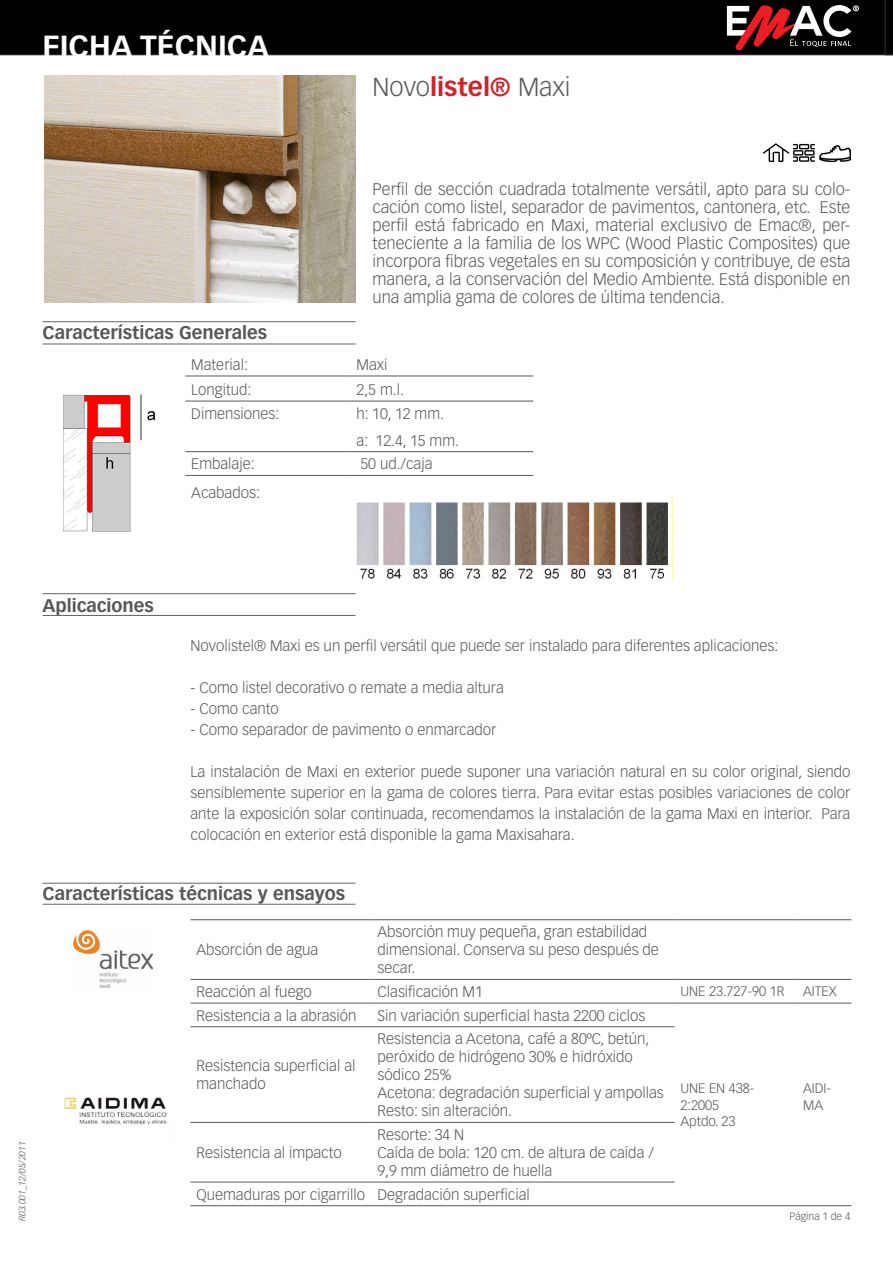
<style>
.page{position:relative;width:893px;height:1263px;background:#fff}
.page>*{position:absolute;margin:0;border:0;box-sizing:border-box;transform-origin:0 0}
.t1{font:700 30px "Vectora LT Std";color:#fff}
.t2{font:300 25.5px "Vectora LT Std";color:#57585a}
.t3{font:700 18px "Vectora LT Std";color:#57585a}
.t4{font:300 16.5px/18px "Vectora LT Std";color:#57585a;text-align:justify}
.Párrafo_14{font:300 15px/18px "Vectora LT Std";color:#57585a}
.t5{font:300 13.5px/16.2px "Vectora LT Std";color:#57585a}
.t6{font:300 10.5px "Vectora LT Std";color:#57585a}
.t7{font:italic 300 9px "Vectora LT Std";color:#57585a}
.s1{font-weight:700;color:#d1232a}
</style>
<div class="page">
<div style="left:0;top:0;width:884px;height:55px;background:#000"></div>
<svg style="left:884px;top:0;width:9px;height:55px"></svg>
<svg style="left:727px;top:5px;width:132px;height:45px"></svg>
<svg style="left:763px;top:143px;width:52px;height:19px"></svg>
<hr style="left:43px;top:321px;width:313px;height:1px;background:#636366">
<hr style="left:43px;top:344px;width:313px;height:1px;background:#636366">
<hr style="left:185px;top:376px;width:166px;height:1px;background:#57585a">
<hr style="left:351px;top:376px;width:182px;height:1px;background:#57585a">
<hr style="left:185px;top:401px;width:166px;height:1px;background:#57585a">
<hr style="left:351px;top:401px;width:182px;height:1px;background:#57585a">
<hr style="left:185px;top:451px;width:166px;height:1px;background:#57585a">
<hr style="left:351px;top:451px;width:182px;height:1px;background:#57585a">
<hr style="left:185px;top:475px;width:166px;height:1px;background:#57585a">
<hr style="left:351px;top:475px;width:182px;height:1px;background:#57585a">
<hr style="left:43px;top:593px;width:313px;height:1px;background:#636366">
<hr style="left:43px;top:615px;width:313px;height:1px;background:#636366">
<hr style="left:43px;top:883px;width:312px;height:1px;background:#636366">
<hr style="left:43px;top:904px;width:312px;height:1px;background:#636366">
<hr style="left:190px;top:919px;width:181px;height:1px;background:#57585a">
<hr style="left:371px;top:919px;width:303px;height:1px;background:#57585a">
<hr style="left:674px;top:919px;width:123px;height:1px;background:#57585a">
<hr style="left:797px;top:919px;width:54px;height:1px;background:#57585a">
<hr style="left:190px;top:979px;width:181px;height:1px;background:#57585a">
<hr style="left:371px;top:979px;width:303px;height:1px;background:#57585a">
<hr style="left:674px;top:979px;width:123px;height:1px;background:#57585a">
<hr style="left:797px;top:979px;width:54px;height:1px;background:#57585a">
<hr style="left:190px;top:1003px;width:181px;height:1px;background:#57585a">
<hr style="left:371px;top:1003px;width:303px;height:1px;background:#57585a">
<hr style="left:674px;top:1003px;width:123px;height:1px;background:#57585a">
<hr style="left:797px;top:1003px;width:54px;height:1px;background:#57585a">
<hr style="left:190px;top:1026px;width:181px;height:1px;background:#57585a">
<hr style="left:371px;top:1026px;width:303px;height:1px;background:#57585a">
<hr style="left:190px;top:1122px;width:181px;height:1px;background:#57585a">
<hr style="left:371px;top:1122px;width:303px;height:1px;background:#57585a">
<hr style="left:190px;top:1182px;width:181px;height:1px;background:#57585a">
<hr style="left:371px;top:1182px;width:303px;height:1px;background:#57585a">
<hr style="left:190px;top:1205px;width:181px;height:1px;background:#57585a">
<hr style="left:371px;top:1205px;width:303px;height:1px;background:#57585a">
<hr style="left:674px;top:1205px;width:123px;height:1px;background:#57585a">
<hr style="left:797px;top:1205px;width:54px;height:1px;background:#57585a">
<img style="left:819px;top:145px;width:31px;height:17px">
<img style="left:356px;top:501px;width:312px;height:78px">
<img style="left:73px;top:930px;width:79px;height:58px">
<img style="left:64px;top:1097px;width:103px;height:28px">
<img style="left:45px;top:76px;width:310px;height:227px">
<img style="left:64px;top:395px;width:92px;height:136px">
<h1 class="t1" style="left:43px;top:28px;width:228px">FICHA TÉCNICA</h1>
<p class="t2" style="left:372px;top:72px;width:199px">Novo<span class="s1">listel®</span> Maxi</p>
<p class="t4" style="left:372px;top:181px;width:479px">Perfil de sección cuadrada totalmente versátil, apto para su colo&shy;cación como listel, separador de pavimentos, cantonera, etc. Este perfil está fabricado en Maxi, material exclusivo de Emac®, per&shy;teneciente a la familia de los WPC (Wood Plastic Composites) que incorpora fibras vegetales en su composición y contribuye, de esta manera, a la conservación del Medio Ambiente. Está disponible en una amplia gama de colores de última tendencia.</p>
<p class="t3" style="left:43px;top:322px;width:226px">Características Generales</p>
<p class="Párrafo_14" style="left:191px;top:356px;width:58px">Material:</p>
<p class="Párrafo_14" style="left:357px;top:356px;width:32px">Maxi</p>
<p class="Párrafo_14" style="left:191px;top:381px;width:62px">Longitud:</p>
<p class="Párrafo_14" style="left:357px;top:381px;width:49px">2,5 m.l.</p>
<p class="Párrafo_14" style="left:191px;top:405px;width:90px">Dimensiones:</p>
<p class="Párrafo_14" style="left:357px;top:405px;width:89px">h: 10, 12 mm.</p>
<p class="Párrafo_14" style="left:357px;top:432px;width:104px">a: 12.4, 15 mm.</p>
<p class="Párrafo_14" style="left:191px;top:455px;width:65px">Embalaje:</p>
<p class="Párrafo_14" style="left:360px;top:455px;width:74px">50 ud./caja</p>
<p class="Párrafo_14" style="left:191px;top:484px;width:70px">Acabados:</p>
<p class="t3" style="left:43px;top:594px;width:113px">Aplicaciones</p>
<p class="Párrafo_14" style="left:190px;top:637px;width:589px">Novolistel® Maxi es un perfil versátil que puede ser instalado para diferentes aplicaciones:</p>
<p class="Párrafo_14" style="left:190px;top:679px;width:315px">- Como listel decorativo o remate a media altura</p>
<p class="Párrafo_14" style="left:190px;top:700px;width:90px">- Como canto</p>
<p class="Párrafo_14" style="left:190px;top:721px;width:308px">- Como separador de pavimento o enmarcador</p>
<p class="Párrafo_14" style="left:190px;top:762px;width:661px;line-height:21px;text-align:justify">La instalación de Maxi en exterior puede suponer una variación natural en su color original, siendo sensiblemente superior en la gama de colores tierra. Para evitar estas posibles variaciones de color ante la exposición solar continuada, recomendamos la instalación de la gama Maxi en interior. Para colocación en exterior está disponible la gama Maxisahara.</p>
<p class="t7" style="left:17px;top:1221px;width:81px;rotate:-90deg">R03.001_12/05/2011</p>
<p class="t3" style="left:43px;top:883px;width:304px">Características técnicas y ensayos</p>
<p class="Párrafo_14" style="left:196px;top:941px;width:123px">Absorción de agua</p>
<p class="Párrafo_14" style="left:377px;top:923px;width:283px">Absorción muy pequeña, gran estabilidad dimensional. Conserva su peso después de secar.</p>
<p class="Párrafo_14" style="left:196px;top:983px;width:117px">Reacción al fuego</p>
<p class="Párrafo_14" style="left:377px;top:983px;width:107px">Clasificación M1</p>
<p class="t5" style="left:680px;top:984px;width:105px">UNE 23.727-90 1R</p>
<p class="t5" style="left:803px;top:984px;width:35px">AITEX</p>
<p class="Párrafo_14" style="left:196px;top:1006px;width:162px">Resistencia a la abrasión</p>
<p class="Párrafo_14" style="left:377px;top:1006px;width:269px">Sin variación superficial hasta 2200 ciclos</p>
<p class="Párrafo_14" style="left:196px;top:1057px;width:160px">Resistencia superficial al manchado</p>
<p class="Párrafo_14" style="left:196px;top:1144px;width:147px">Resistencia al impacto</p>
<p class="Párrafo_14" style="left:377px;top:1030px;width:273px">Resistencia a Acetona, café a 80ºC, betún, peróxido de hidrógeno 30% e hidróxido sódico 25%</p>
<p class="Párrafo_14" style="left:377px;top:1084px;width:288px">Acetona: degradación superficial y ampollas</p>
<p class="Párrafo_14" style="left:377px;top:1102px;width:136px">Resto: sin alteración.</p>
<p class="Párrafo_14" style="left:377px;top:1126px;width:88px">Resorte: 34 N</p>
<p class="Párrafo_14" style="left:377px;top:1144px;width:278px">Caída de bola: 120 cm. de altura de caída /</p>
<p class="Párrafo_14" style="left:377px;top:1162px;width:176px">9,9 mm diámetro de huella</p>
<p class="Párrafo_14" style="left:196px;top:1185px;width:170px">Quemaduras por cigarrillo</p>
<p class="Párrafo_14" style="left:377px;top:1185px;width:154px">Degradación superficial</p>
<p class="t5" style="left:680px;top:1081px;width:75px">UNE EN 438-<br>2:2005</p>
<p class="t5" style="left:680px;top:1113px;width:57px">Aptdo. 23</p>
<p class="t5" style="left:803px;top:1081px;width:29px">AIDI-<br>MA</p>
<p class="t6" style="left:790px;top:1211px;width:62px">Página 1 de 4</p>
</div>
